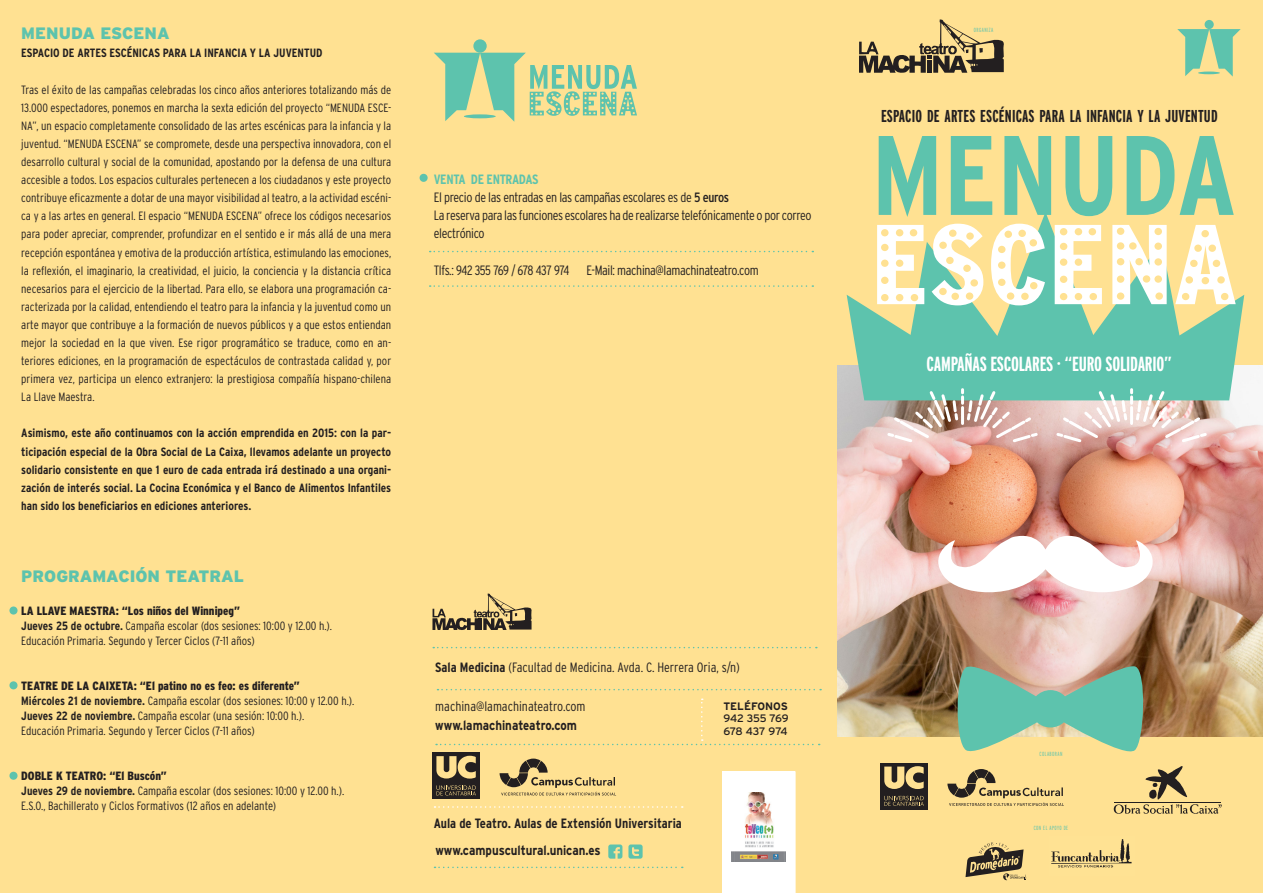
<style>
.page{position:relative;width:1263px;height:893px;background:#fff}
.page>*{position:absolute;margin:0;border:0;box-sizing:border-box;transform-origin:0 0}
.t1{font:700 extra-condensed 20.4px "Interstate";letter-spacing:-.01em;color:#fff}
.t2{font:700 extra-condensed 17.25px "Interstate";letter-spacing:.01em;color:#231f20}
.t3{font:900 16.5px "Interstate";color:#5dc3ad}
.t4{font:300 condensed 13.5px/18.1px "Interstate";letter-spacing:-.025em;color:#231f20}
.t5{font:300 condensed 13.5px "Interstate";color:#231f20}
.t6{font:700 13.5px "Interstate";color:#231f20;scale:.85 1}
.t7{font:700 condensed 13.5px "Interstate";color:#231f20}
.t8{font:300 condensed 12px/18.1px "Interstate";color:#231f20}
.t9{font:700 condensed 12px/18.1px "Interstate";color:#231f20;text-align:justify}
.t10{font:10.8px/12.1px "Interstate";letter-spacing:-.025em;color:#231f20}
.t11{font:700 10.8px "Interstate";color:#231f20}
.t12{font:300 extra-condensed 6px "Interstate";letter-spacing:.075em;color:#5dc3ad}
.s1{font-weight:900}
.s2{font-weight:700}
.s3{font-weight:700;color:#5dc3ad}
.s4{font-weight:400}
</style>
<div class="page">
<div style="left:821px;top:0;width:442px;height:388px;background:#ffe192"></div>
<div style="left:0;top:0;width:838px;height:893px;background:#ffe192"></div>
<div style="left:838px;top:365px;width:425px;height:528px;background:#ffe192"></div>
<img style="left:838px;top:365px;width:425px;height:372px">
<svg style="left:859px;top:19px;width:145px;height:54px"></svg>
<hr style="left:927px;top:60px;width:4px;height:12px;background:#231f20">
<svg style="left:9px;top:606px;width:9px;height:9px"></svg>
<svg style="left:9px;top:681px;width:9px;height:8px"></svg>
<svg style="left:9px;top:772px;width:9px;height:8px"></svg>
<svg style="left:437px;top:689px;width:384px;height:1px"></svg>
<svg style="left:436px;top:698px;width:384px;height:47px"></svg>
<svg style="left:433px;top:647px;width:384px;height:1px"></svg>
<svg style="left:430px;top:251px;width:383px;height:1px"></svg>
<svg style="left:430px;top:285px;width:383px;height:2px"></svg>
<svg style="left:419px;top:174px;width:9px;height:8px"></svg>
<svg style="left:432px;top:593px;width:100px;height:37px"></svg>
<div style="left:473px;top:39px;width:14px;height:14px;background:#5dc3ad;border-radius:50%"></div>
<svg style="left:434px;top:53px;width:203px;height:69px"></svg>
<svg style="left:434px;top:867px;width:249px;height:1px"></svg>
<svg style="left:628px;top:844px;width:15px;height:15px"></svg>
<svg style="left:608px;top:844px;width:14px;height:15px"></svg>
<svg style="left:434px;top:806px;width:249px;height:2px"></svg>
<div style="left:722px;top:771px;width:74px;height:122px;background:#fff"></div>
<img style="left:732px;top:792px;width:53px;height:70px">
<svg style="left:1177px;top:29px;width:64px;height:48px"></svg>
<div style="left:1204px;top:20px;width:10px;height:9px;background:#5dc3ad;border-radius:50%"></div>
<hr style="left:1198px;top:72px;width:22px;height:2px;background:#5dc3ad;border-radius:50%">
<div style="left:432px;top:752px;width:48px;height:47px;background:#231f20"></div>
<svg style="left:436px;top:756px;width:40px;height:23px"></svg>
<svg style="left:436px;top:785px;width:40px;height:10px"></svg>
<svg style="left:500px;top:758px;width:115px;height:37px"></svg>
<svg style="left:847px;top:212px;width:397px;height:188px;fill:#5dc3ad"></svg>
<img style="left:1051px;top:839px;width:81px;height:29px">
<svg style="left:965px;top:842px;width:61px;height:38px"></svg>
<div style="left:880px;top:763px;width:47px;height:47px;background:#231f20"></div>
<svg style="left:884px;top:766px;width:40px;height:23px"></svg>
<svg style="left:884px;top:796px;width:40px;height:10px"></svg>
<svg style="left:1114px;top:766px;width:108px;height:48px"></svg>
<svg style="left:947px;top:769px;width:117px;height:37px"></svg>
<svg style="left:954px;top:661px;width:193px;height:91px"></svg>
<svg style="left:885px;top:387px;width:155px;height:57px"></svg>
<svg style="left:1054px;top:387px;width:155px;height:57px"></svg>
<svg style="left:929px;top:531px;width:233px;height:71px"></svg>
<svg style="left:879px;top:136px;width:355px;height:81px"></svg>
<svg style="left:877px;top:224px;width:359px;height:81px"></svg>
<div style="left:1004px;top:231px;width:8px;height:7px;background:#ffe192;border-radius:50%"></div>
<div style="left:998px;top:262px;width:7px;height:7px;background:#ffe192;border-radius:50%"></div>
<div style="left:1007px;top:292px;width:7px;height:8px;background:#ffe192;border-radius:50%"></div>
<div style="left:998px;top:246px;width:7px;height:7px;background:#ffe192;border-radius:50%"></div>
<div style="left:998px;top:279px;width:7px;height:7px;background:#ffe192;border-radius:50%"></div>
<div style="left:1018px;top:230px;width:8px;height:7px;background:#ffe192;border-radius:50%"></div>
<div style="left:1021px;top:293px;width:8px;height:7px;background:#ffe192;border-radius:50%"></div>
<div style="left:1029px;top:239px;width:8px;height:7px;background:#ffe192;border-radius:50%"></div>
<div style="left:1030px;top:282px;width:7px;height:7px;background:#ffe192;border-radius:50%"></div>
<div style="left:949px;top:230px;width:7px;height:7px;background:#ffe192;border-radius:50%"></div>
<div style="left:966px;top:232px;width:8px;height:8px;background:#ffe192;border-radius:50%"></div>
<div style="left:939px;top:242px;width:8px;height:7px;background:#ffe192;border-radius:50%"></div>
<div style="left:946px;top:257px;width:8px;height:7px;background:#ffe192;border-radius:50%"></div>
<div style="left:963px;top:265px;width:8px;height:7px;background:#ffe192;border-radius:50%"></div>
<div style="left:970px;top:279px;width:8px;height:8px;background:#ffe192;border-radius:50%"></div>
<div style="left:966px;top:292px;width:7px;height:8px;background:#ffe192;border-radius:50%"></div>
<div style="left:951px;top:293px;width:8px;height:7px;background:#ffe192;border-radius:50%"></div>
<div style="left:939px;top:288px;width:8px;height:7px;background:#ffe192;border-radius:50%"></div>
<h3 class="t3" style="left:21px;top:24px;width:150px">MENUDA ESCENA</h3>
<p class="t9" style="left:21px;top:44px;width:303px">ESPACIO DE ARTES ESCÉNICAS PARA LA INFANCIA Y LA JUVENTUD</p>
<p class="t8" style="left:21px;top:80px;width:371px;text-align:justify">Tras el éxito de las campañas celebradas los cinco años anteriores totalizando más de 13.000 espectadores, ponemos en marcha la sexta edición del proyecto “MENUDA ESCE-NA”, un espacio completamente consolidado de las artes escénicas para la infancia y la juventud. “MENUDA ESCENA” se compromete, desde una perspectiva innovadora, con el desarrollo cultural y social de la comunidad, apostando por la defensa de una cultura accesible a todos. Los espacios culturales pertenecen a los ciudadanos y este proyecto contribuye eficazmente a dotar de una mayor visibilidad al teatro, a la actividad escéni&shy;ca y a las artes en general. El espacio “MENUDA ESCENA” ofrece los códigos necesarios para poder apreciar, comprender, profundizar en el sentido e ir más allá de una mera recepción espontánea y emotiva de la producción artística, estimulando las emociones, la reflexión, el imaginario, la creatividad, el juicio, la conciencia y la distancia crítica necesarios para el ejercicio de la libertad. Para ello, se elabora una programación ca&shy;racterizada por la calidad, entendiendo el teatro para la infancia y la juventud como un arte mayor que contribuye a la formación de nuevos públicos y a que estos entiendan mejor la sociedad en la que viven. Ese rigor programático se traduce, como en an&shy;teriores ediciones, en la programación de espectáculos de contrastada calidad y, por primera vez, participa un elenco extranjero: la prestigiosa compañía hispano-chilena La Llave Maestra.</p>
<p class="t9" style="left:21px;top:424px;width:371px">Asimismo, este año continuamos con la acción emprendida en 2015: con la par&shy;ticipación especial de la Obra Social de La Caixa, llevamos adelante un proyecto solidario consistente en que 1 euro de cada entrada irá destinado a una organi&shy;zación de interés social. La Cocina Económica y el Banco de Alimentos Infantiles han sido los beneficiarios en ediciones anteriores.</p>
<h3 class="t3" style="left:21px;top:567px;width:224px">PROGRAMACIÓN TEATRAL</h3>
<p class="t8" style="left:21px;top:603px;width:312px;line-height:15px"><span class="s1">LA LLAVE MAESTRA: “Los niños del Winnipeg”<br></span><span class="s2">Jueves 25 de octubre.</span> Campaña escolar (dos sesiones: 10:00 y 12.00 h.).<br>Educación Primaria. Segundo y Tercer Ciclos (7-11 años)</p>
<p class="t8" style="left:21px;top:678px;width:335px;line-height:15px"><span class="s1">TEATRE DE LA CAIXETA: “El patino no es feo: es diferente”<br></span><span class="s2">Miércoles 21 de noviembre.</span> Campaña escolar (dos sesiones: 10:00 y 12.00 h.).<br><span class="s2">Jueves 22 de noviembre.</span> Campaña escolar (una sesión: 10:00 h.).<br>Educación Primaria. Segundo y Tercer Ciclos (7-11 años)</p>
<p class="t8" style="left:21px;top:768px;width:324px;line-height:15px"><span class="s1">DOBLE K TEATRO: “El Buscón”<br></span><span class="s2">Jueves 29 de noviembre.</span> Campaña escolar (dos sesiones: 10:00 y 12.00 h.).<br>E.S.O., Bachillerato y Ciclos Formativos (12 años en adelante)</p>
<p class="t12" style="left:974px;top:26px;width:21px">ORGANIZA</p>
<p class="t4" style="left:434px;top:170px;width:379px"><span class="s3">VENTA DE ENTRADAS<br></span>El precio de las entradas en las campañas escolares es de <span class="s4">5 euros<br></span>La reserva para las funciones escolares ha de realizarse telefónicamente o por correo electrónico</p>
<p class="t4" style="left:434px;top:261px;width:137px">Tlfs.: 942 355 769 / 678 437 974</p>
<p class="t4" style="left:587px;top:261px;width:174px">E-Mail: machina@lamachinateatro.com</p>
<h2 class="t2" style="left:881px;top:106px;width:338px">ESPACIO DE ARTES ESCÉNICAS PARA LA INFANCIA Y LA JUVENTUD</h2>
<h1 class="t1" style="left:927px;top:353px;width:247px">CAMPAÑAS ESCOLARES · “EURO SOLIDARIO”</h1>
<p class="t5" style="left:435px;top:659px;width:306px"><span class="s2">Sala Medicina</span> (Facultad de Medicina. Avda. C. Herrera Oria, s/n)</p>
<p class="t5" style="left:435px;top:698px;width:152px">machina@lamachinateatro.com</p>
<p class="t6" style="left:435px;top:718px;width:168px">www.lamachinateatro.com</p>
<p class="t11" style="left:723px;top:700px;width:66px">TELÉFONOS</p>
<p class="t10" style="left:723px;top:712px;width:67px">942 355 769<br>678 437 974</p>
<p class="t12" style="left:1039px;top:750px;width:24px">COLABORAN</p>
<p class="t7" style="left:434px;top:816px;width:250px">Aula de Teatro. Aulas de Extensión Universitaria</p>
<p class="t12" style="left:1034px;top:824px;width:36px">CON EL APOYO DE</p>
<p class="t6" style="left:435px;top:843px;width:196px">www.campuscultural.unican.es</p>
</div>
